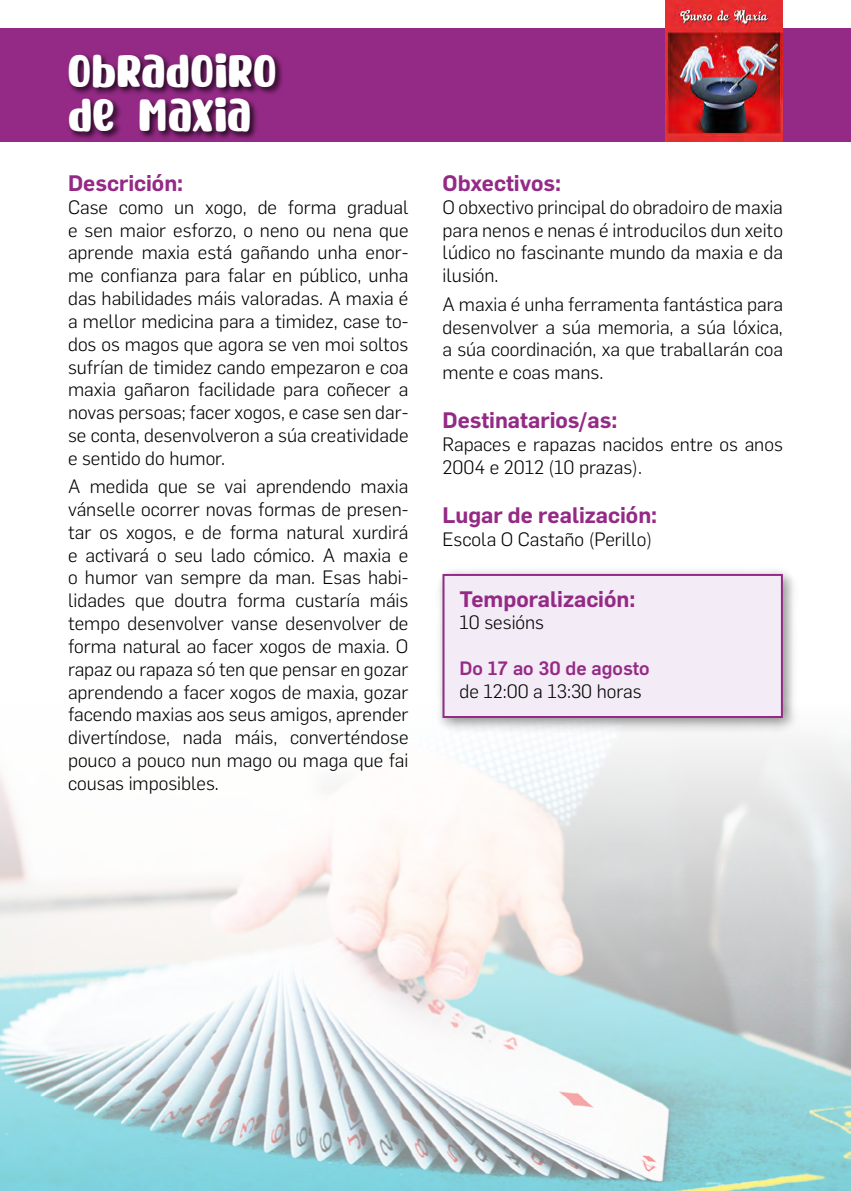
<style>
.page{position:relative;width:851px;height:1191px;background:#fff}
.page>*{position:absolute;margin:0;border:0;box-sizing:border-box;transform-origin:0 0}
.t1{font:46px/44px "Caramel Sweets";color:#fff}
.t2{font:600 22px "Flama";color:#942a86}
.t3{font:300 19px/22.8px "Flama";color:#000;text-align:justify}
.t4{font:500 19px "Flama";color:#942a86}
</style>
<div class="page">
<div style="left:0;top:28px;width:850px;height:114px;background:#942a86"></div>
<img style="left:0;top:733px;width:850px;height:458px">
<div style="left:435px;top:566px;width:363px;height:167px;background:#000;opacity:.44"></div>
<div style="left:442px;top:574px;width:340px;height:144px;background:#f3ebf5;border:2px solid #942a86"></div>
<div style="left:67px;top:51px;width:218px;height:89px;background:#000;opacity:.75"></div>
<img style="left:665px;top:0;width:117px;height:142px">
<h1 class="t1" style="left:68px;top:54px;width:210px">OBRADOIRO<br>DE MAXIA</h1>
<p class="t2" style="left:68px;top:167px;width:117px">Descrición:</p>
<p class="t3" style="left:68px;top:195px;width:342px">Case como un xogo, de forma gradual e sen maior esforzo, o neno ou nena que aprende maxia está gañando unha enor&shy;me confianza para falar en público, unha das habilidades máis valoradas. A maxia é a mellor medicina para a timidez, case to&shy;dos os magos que agora se ven moi soltos sufrían de timidez cando empezaron e coa maxia gañaron facilidade para coñecer a novas persoas; facer xogos, e case sen dar&shy;se conta, desenvolveron a súa creatividade e sentido do humor.</p>
<p class="t3" style="left:68px;top:474px;width:342px">A medida que se vai aprendendo maxia vánselle ocorrer novas formas de presen&shy;tar os xogos, e de forma natural xurdirá e activará o seu lado cómico. A maxia e o humor van sempre da man. Esas habi&shy;lidades que doutra forma custaría máis tempo desenvolver vanse desenvolver de forma natural ao facer xogos de maxia. O rapaz ou rapaza só ten que pensar en gozar aprendendo a facer xogos de maxia, gozar facendo maxias aos seus amigos, aprender divertíndose, nada máis, converténdose pouco a pouco nun mago ou maga que fai cousas imposibles.</p>
<p class="t2" style="left:442px;top:167px;width:120px">Obxectivos:</p>
<p class="t3" style="left:442px;top:195px;width:342px">O obxectivo principal do obradoiro de maxia para nenos e nenas é introducilos dun xeito lúdico no fascinante mundo da maxia e da ilusión.</p>
<p class="t3" style="left:442px;top:291px;width:342px">A maxia é unha ferramenta fantástica para desenvolver a súa memoria, a súa lóxica, a súa coordinación, xa que traballarán coa mente e coas mans.</p>
<p class="t2" style="left:442px;top:405px;width:176px">Destinatarios/as:</p>
<p class="t3" style="left:442px;top:432px;width:342px">Rapaces e rapazas nacidos entre os anos<br>2004 e 2012 (10 prazas).</p>
<p class="t2" style="left:442px;top:499px;width:216px">Lugar de realización:</p>
<p class="t3" style="left:442px;top:527px;width:211px">Escola O Castaño (Perillo)</p>
<p class="t2" style="left:459px;top:583px;width:177px">Temporalización:</p>
<p class="t3" style="left:459px;top:610px;width:86px">10 sesións</p>
<p class="t4" style="left:459px;top:654px;width:191px">Do 17 ao 30 de agosto</p>
<p class="t3" style="left:459px;top:678px;width:183px">de 12:00 a 13:30 horas</p>
</div>
